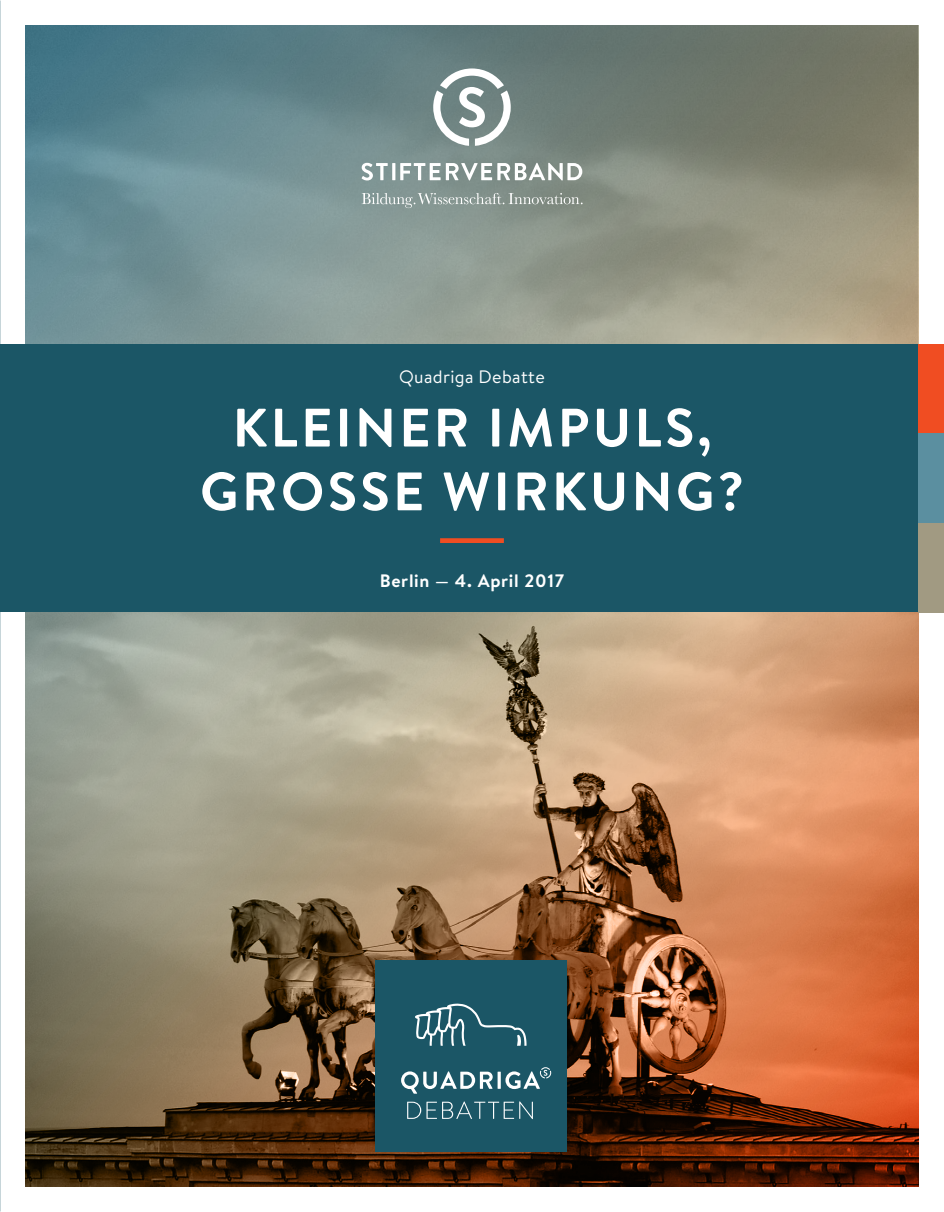
<style>
.page{position:relative;width:944px;height:1212px;background:#fff}
.page>*{position:absolute;margin:0;border:0;box-sizing:border-box;transform-origin:0 0}
.t1{font:700 54px/63.7px "Brandon Text";letter-spacing:.06em;color:#fff;text-align:center}
.t2{font:700 18px "Brandon Text";letter-spacing:.04em;color:#fff}
.t3{font:18px "Brandon Text";letter-spacing:.02em;color:#fff}
</style>
<div class="page">
<img style="left:26px;top:26px;width:892px;height:1160px">
<div style="left:0;top:344px;width:944px;height:268px;background:#1b5666"></div>
<div style="left:918px;top:344px;width:26px;height:90px;background:#f04d22"></div>
<div style="left:918px;top:434px;width:26px;height:89px;background:#5b8fa0"></div>
<div style="left:918px;top:523px;width:26px;height:89px;background:#a19a82"></div>
<div style="left:375px;top:960px;width:192px;height:192px;background:#1b5666"></div>
<svg style="left:401px;top:1071px;width:92px;height:23px"></svg>
<hr style="left:498px;top:1072px;width:3px;height:17px;background:#fff">
<svg style="left:407px;top:1101px;width:126px;height:18px"></svg>
<svg style="left:505px;top:1067px;width:46px;height:22px"></svg>
<svg style="left:415px;top:1003px;width:112px;height:43px"></svg>
<div style="left:440px;top:538px;width:64px;height:5px;background:#f04d22"></div>
<svg style="left:362px;top:193px;width:221px;height:15px;background:#95a29d"></svg>
<svg style="left:362px;top:163px;width:26px;height:17px"></svg>
<hr style="left:392px;top:163px;width:3px;height:17px;background:#fff">
<svg style="left:400px;top:163px;width:182px;height:17px"></svg>
<svg style="left:433px;top:68px;width:78px;height:78px"></svg>
<p class="t3" style="left:399px;top:364px;width:147px">Quadriga Debatte</p>
<p class="t1" style="left:200px;top:395px;width:546px">KLEINER IMPULS,<br>GROSSE WIRKUNG?</p>
<p class="t2" style="left:380px;top:568px;width:186px">Berlin — 4. April 2017</p>
</div>
